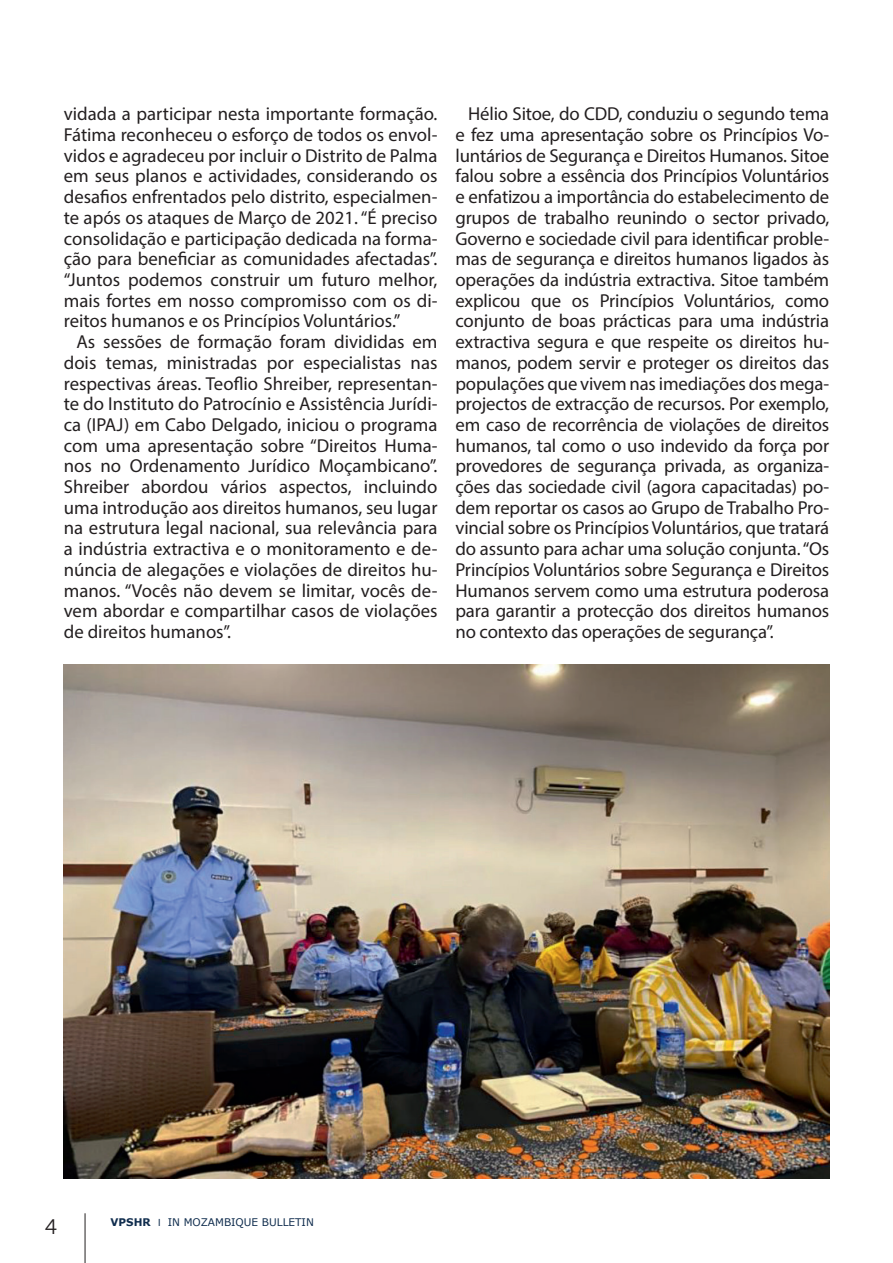
<style>
.page{position:relative;width:893px;height:1263px;background:#fff}
.page>*{position:absolute;margin:0;border:0;box-sizing:border-box;transform-origin:0 0}
.t1{font:21px "Museo 300";color:#231f20}
.t2{font:18.75px/20.7px "Myriad Pro";color:#231f20;text-align:justify}
.t3{font:10.5px "Verdana";color:#102d4e}
.s1{font-weight:700}
.s2{font-family:"Myriad Pro"}
</style>
<div class="page">
<hr style="left:85px;top:1213px;width:1px;height:50px;background:#231f20">
<img style="left:64px;top:665px;width:765px;height:513px">
<p class="t2" style="left:64px;top:103px;width:375px">vidada a participar nesta importante formação.<br>Fátima reconheceu o esforço de todos os envol&shy;vidos e agradeceu por incluir o Distrito de Palma em seus planos e actividades, considerando os desafios enfrentados pelo distrito, especialmen&shy;te após os ataques de Março de 2021. “É preciso consolidação e participação dedicada na forma&shy;ção para beneficiar as comunidades afectadas”. “Juntos podemos construir um futuro melhor, mais fortes em nosso compromisso com os di&shy;reitos humanos e os Princípios Voluntários.”</p>
<p class="t2" style="left:64px;top:331px;width:375px;text-indent:13px">As sessões de formação foram divididas em dois temas, ministradas por especialistas nas respectivas áreas. Teoflio Shreiber, representan&shy;te do Instituto do Patrocínio e Assistência Jurídi&shy;ca (IPAJ) em Cabo Delgado, iniciou o programa com uma apresentação sobre “Direitos Huma&shy;nos no Ordenamento Jurídico Moçambicano”.<br>Shreiber abordou vários aspectos, incluindo uma introdução aos direitos humanos, seu lugar na estrutura legal nacional, sua relevância para a indústria extractiva e o monitoramento e de&shy;núncia de alegações e violações de direitos hu&shy;manos. “Vocês não devem se limitar, vocês de&shy;vem abordar e compartilhar casos de violações de direitos humanos”.</p>
<p class="t2" style="left:455px;top:103px;width:375px;text-indent:13px">Hélio Sitoe, do CDD, conduziu o segundo tema e fez uma apresentação sobre os Princípios Vo&shy;luntários de Segurança e Direitos Humanos. Sitoe falou sobre a essência dos Princípios Voluntários e enfatizou a importância do estabelecimento de grupos de trabalho reunindo o sector privado, Governo e sociedade civil para identificar proble&shy;mas de segurança e direitos humanos ligados às operações da indústria extractiva. Sitoe também explicou que os Princípios Voluntários, como conjunto de boas prácticas para uma indústria extractiva segura e que respeite os direitos hu&shy;manos, podem servir e proteger os direitos das populações que vivem nas imediações dos mega&shy;projectos de extracção de recursos. Por exemplo, em caso de recorrência de violações de direitos humanos, tal como o uso indevido da força por provedores de segurança privada, as organiza&shy;ções das sociedade civil (agora capacitadas) po&shy;dem reportar os casos ao Grupo de Trabalho Pro&shy;vincial sobre os Princípios Voluntários, que tratará do assunto para achar uma solução conjunta. “Os Princípios Voluntários sobre Segurança e Direitos Humanos servem como uma estrutura poderosa para garantir a protecção dos direitos humanos no contexto das operações de segurança”.</p>
<p class="t1" style="left:45px;top:1215px;width:13px">4</p>
<p class="t3" style="left:111px;top:1215px;width:205px"><span class="s1">VPSHR</span> <span class="s2">I</span> IN MOZAMBIQUE BULLETIN</p>
</div>
